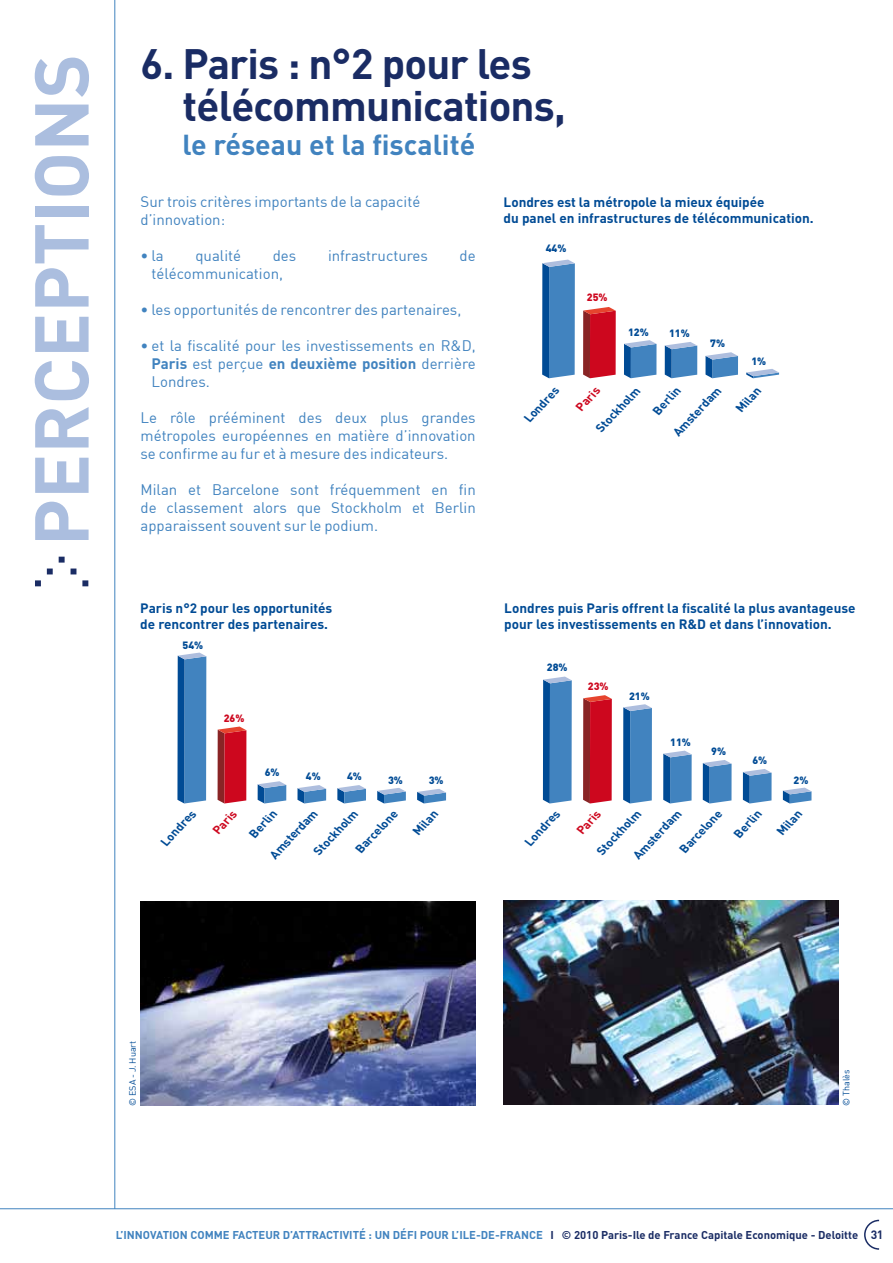
<style>
.page{position:relative;width:893px;height:1263px;background:#fff}
.page>*{position:absolute;margin:0;border:0;box-sizing:border-box;transform-origin:0 0}
.t1{font:700 75px "DIN";color:#abbedf}
.t2{font:700 42px/42px "DIN";letter-spacing:-.02em;color:#1a2c64}
.t3{font:700 28.5px "DIN";color:#4183bf}
.t4{font:15px/18px "DIN Regular ok";color:#4183bf}
.t5{font:700 15px "DIN";color:#4183bf}
.t6{font:700 13.5px/16.2px "DIN";color:#004b95}
.t7{font:700 12px "DIN";color:#004b95}
.t8{font:700 12px "DIN";color:#cd071e}
.t9{font:700 11.25px "DIN";color:#4183bf}
.t10{font:700 11.25px "DIN";color:#1a2c64}
.t11{font:900 10.5px "DIN";color:#004b95}
.t12{font:900 10.5px "DIN";color:#cd071e}
.t13{font:9px "DIN Regular ok";color:#004b95}
.s1{font-family:"DIN Regular ok";font-weight:400}
.s2{font-size:12px}
</style>
<div class="page">
<hr style="left:0;top:1208px;width:893px;height:1px;background:#4183bf">
<hr style="left:115px;top:0;width:1px;height:1209px;background:#4183bf">
<svg style="left:864px;top:1219px;width:16px;height:31px"></svg>
<svg style="left:35px;top:557px;width:53px;height:29px"></svg>
<img style="left:140px;top:901px;width:335px;height:205px">
<img style="left:504px;top:900px;width:335px;height:204px">
<svg style="left:583px;top:307px;width:33px;height:71px;background:#c41f2e"></svg>
<svg style="left:746px;top:369px;width:33px;height:9px"></svg>
<svg style="left:705px;top:352px;width:33px;height:26px"></svg>
<svg style="left:665px;top:342px;width:32px;height:36px"></svg>
<svg style="left:624px;top:340px;width:32px;height:38px"></svg>
<svg style="left:542px;top:260px;width:33px;height:118px;background:#3f7fba"></svg>
<svg style="left:218px;top:726px;width:28px;height:77px;background:#c21c2b"></svg>
<svg style="left:417px;top:789px;width:29px;height:14px"></svg>
<svg style="left:377px;top:788px;width:29px;height:15px"></svg>
<svg style="left:337px;top:785px;width:29px;height:18px"></svg>
<svg style="left:297px;top:785px;width:29px;height:18px"></svg>
<svg style="left:258px;top:781px;width:28px;height:22px"></svg>
<svg style="left:177px;top:653px;width:29px;height:150px;background:#3d7db8"></svg>
<svg style="left:583px;top:695px;width:29px;height:108px;background:#c01a29"></svg>
<svg style="left:783px;top:788px;width:28px;height:15px"></svg>
<svg style="left:743px;top:769px;width:29px;height:34px"></svg>
<svg style="left:703px;top:760px;width:29px;height:43px"></svg>
<svg style="left:663px;top:751px;width:29px;height:52px;background:#4884bc"></svg>
<svg style="left:623px;top:704px;width:29px;height:99px;background:#3f7eb9"></svg>
<svg style="left:543px;top:676px;width:29px;height:127px;background:#3d7db9"></svg>
<h1 class="t1" style="left:12px;top:546px;width:494px;rotate:-90deg">percepti ons</h1>
<h2 class="t2" style="left:183px;top:41px;width:385px;text-indent:-42px">6. Paris : n°2 pour les télécommunications,</h2>
<h3 class="t3" style="left:183px;top:127px;width:294px">le réseau et la fiscalité</h3>
<p class="t4" style="left:141px;top:192px;width:281px">Sur trois critères importants de la capacité d’innovation:</p>
<p class="t4" style="left:141px;top:246px;width:25px">• la</p>
<p class="t4" style="left:195px;top:246px;width:47px">qualité</p>
<p class="t4" style="left:273px;top:246px;width:25px">des</p>
<p class="t4" style="left:328px;top:246px;width:101px">infrastructures</p>
<p class="t4" style="left:460px;top:246px;width:18px">de</p>
<p class="t4" style="left:151px;top:264px;width:133px">télécommunication,</p>
<p class="t4" style="left:141px;top:300px;width:322px">• les opportunités de rencontrer des partenaires,</p>
<p class="t4" style="left:140px;top:336px;width:337px">• et la fiscalité pour les investissements en R&amp;D,</p>
<p class="t5" style="left:151px;top:354px;width:326px">Paris <span class="s1">est perçue</span> en deuxième position <span class="s1">derrière</span></p>
<p class="t4" style="left:152px;top:372px;width:60px">Londres.</p>
<p class="t4" style="left:141px;top:408px;width:337px;text-align:justify">Le rôle prééminent des deux plus grandes métropoles européennes en matière d’innovation se confirme au fur et à mesure des indicateurs.</p>
<p class="t4" style="left:141px;top:480px;width:337px">Milan et Barcelone sont fréquemment en fin de classement alors que Stockholm et Berlin</p>
<p class="t6" style="left:504px;top:193px;width:312px">Londres est la métropole la mieux équipée<br>du panel en infrastructures de télécommunication.</p>
<p class="t11" style="left:546px;top:241px;width:22px">44%</p>
<p class="t12" style="left:587px;top:290px;width:22px">25%</p>
<p class="t11" style="left:628px;top:325px;width:22px">12%</p>
<p class="t11" style="left:669px;top:326px;width:22px">11%</p>
<p class="t11" style="left:710px;top:336px;width:16px">7%</p>
<p class="t11" style="left:751px;top:354px;width:16px">1%</p>
<p class="t7" style="left:521px;top:415px;width:46px;rotate:-46deg">Londres</p>
<p class="t8" style="left:573px;top:403px;width:30px;rotate:-46deg">Paris</p>
<p class="t7" style="left:670px;top:428px;width:64px;rotate:-46deg">Amsterdam</p>
<p class="t7" style="left:733px;top:404px;width:33px;rotate:-46deg">Milan</p>
<p class="t7" style="left:593px;top:424px;width:59px;rotate:-46deg">Stockholm</p>
<p class="t7" style="left:650px;top:407px;width:37px;rotate:-46deg">B erlin</p>
<p class="t4" style="left:141px;top:516px;width:239px">apparaissent souvent sur le podium.</p>
<p class="t6" style="left:140px;top:599px;width:193px">Paris n°2 pour les opportunités de rencontrer des partenaires.</p>
<p class="t11" style="left:183px;top:638px;width:22px">54%</p>
<p class="t12" style="left:224px;top:711px;width:22px">26%</p>
<p class="t11" style="left:265px;top:766px;width:16px">6%</p>
<p class="t11" style="left:306px;top:769px;width:16px">4%</p>
<p class="t11" style="left:347px;top:769px;width:16px">4%</p>
<p class="t11" style="left:388px;top:774px;width:16px">3%</p>
<p class="t11" style="left:429px;top:774px;width:16px">3%</p>
<p class="t7" style="left:158px;top:838px;width:46px;rotate:-46deg">Londres</p>
<p class="t8" style="left:209px;top:826px;width:30px;rotate:-46deg">Paris</p>
<p class="t7" style="left:246px;top:830px;width:37px;rotate:-46deg">B erlin</p>
<p class="t7" style="left:352px;top:845px;width:57px;rotate:-46deg">B arcelone</p>
<p class="t7" style="left:410px;top:827px;width:33px;rotate:-46deg">Milan</p>
<p class="t7" style="left:310px;top:848px;width:59px;rotate:-46deg">Stockholm</p>
<p class="t7" style="left:267px;top:851px;width:63px;rotate:-46deg">Amsterdam</p>
<p class="t6" style="left:504px;top:599px;width:353px">Londres puis Paris offrent la fiscalité la plus avantageuse pour les investissements en R&amp;D et dans l’innovation.</p>
<p class="t11" style="left:547px;top:660px;width:22px">28%</p>
<p class="t12" style="left:588px;top:679px;width:22px">23%</p>
<p class="t11" style="left:629px;top:689px;width:22px">21%</p>
<p class="t11" style="left:670px;top:735px;width:22px">11%</p>
<p class="t11" style="left:711px;top:744px;width:16px">9%</p>
<p class="t11" style="left:752px;top:753px;width:16px">6%</p>
<p class="t11" style="left:793px;top:774px;width:16px">2%</p>
<p class="t7" style="left:521px;top:838px;width:46px;rotate:-46deg">Londres</p>
<p class="t8" style="left:573px;top:826px;width:30px;rotate:-46deg">Paris</p>
<p class="t7" style="left:676px;top:845px;width:57px;rotate:-46deg">B arcelone</p>
<p class="t7" style="left:731px;top:830px;width:37px;rotate:-46deg">B erlin</p>
<p class="t7" style="left:774px;top:827px;width:33px;rotate:-46deg">Milan</p>
<p class="t7" style="left:630px;top:852px;width:64px;rotate:-46deg">Amsterdam</p>
<p class="t7" style="left:593px;top:848px;width:59px;rotate:-46deg">Stockholm</p>
<p class="t13" style="left:127px;top:1106px;width:66px;rotate:-90deg">© ESA - J. Huart</p>
<p class="t13" style="left:841px;top:1106px;width:38px;rotate:-90deg">© Thalès</p>
<p class="t9" style="left:116px;top:1228px;width:421px">L’i nnovation comme facteur d’attractivité : un défi pour l’Ile-de-France</p>
<p class="t10" style="left:551px;top:1228px;width:334px">I © 2010 Paris-Ile de France capitale Economique - Deloitte <span class="s2">31</span></p>
</div>
